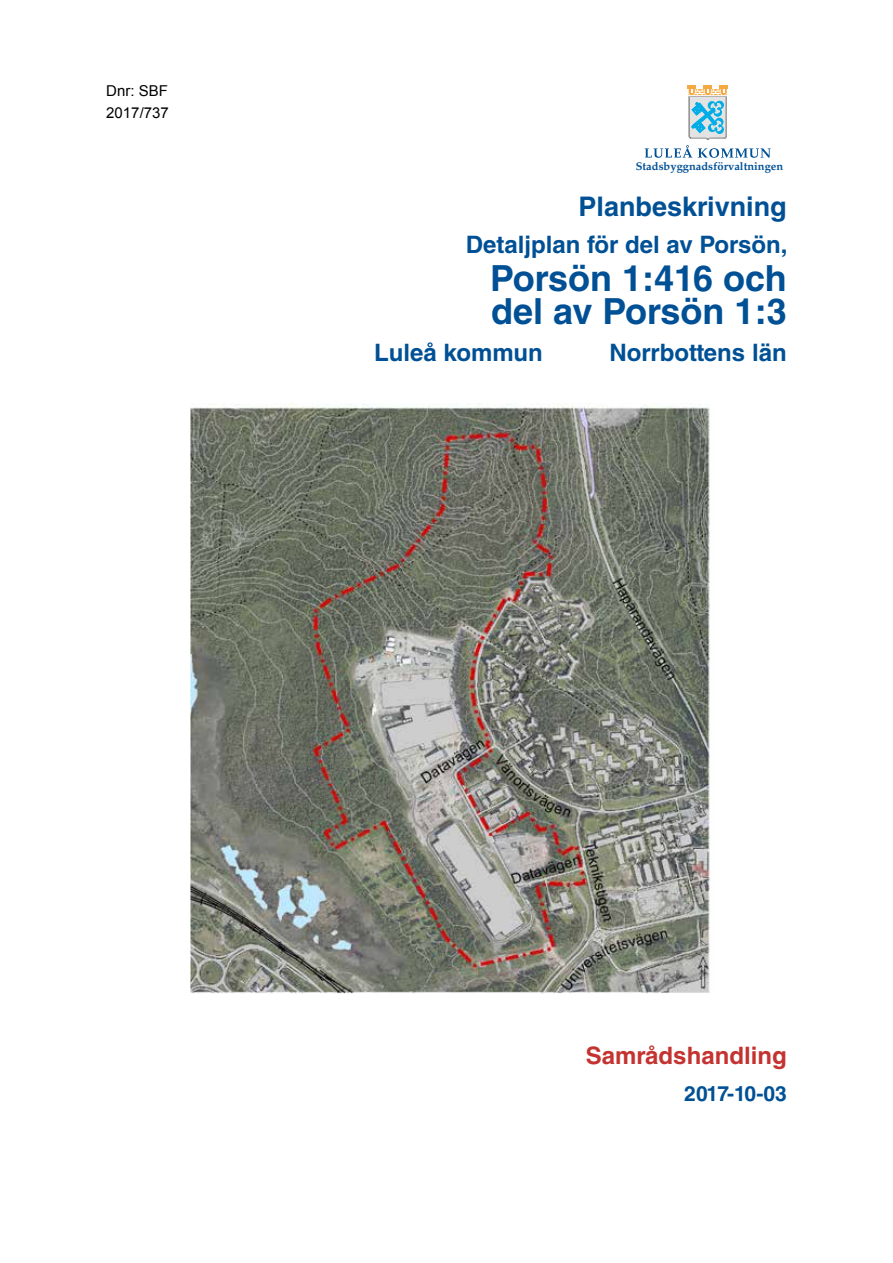
<style>
.page{position:relative;width:893px;height:1263px;background:#fff}
.page>*{position:absolute;margin:0;border:0;box-sizing:border-box;transform-origin:0 0}
.t1{font:700 36px/33px "Helvetica LT Std";color:#005095}
.t2{font:700 27px "Helvetica LT Std";color:#005095}
.t3{font:700 24px "Helvetica LT Std";color:#005095}
.t4{font:700 24px "Helvetica LT Std";color:#c43330}
.t5{font:700 21px "Helvetica LT Std";letter-spacing:-.035em;color:#005095}
.t6{font:15px/22.5px "Arial";color:#000}
.t7{font:700 11.1px "Palatino LT Std";color:#005095}
</style>
<div class="page">
<svg style="left:645px;top:85px;width:126px;height:73px"></svg>
<hr style="left:688px;top:95px;width:39px;height:1px;background:#fff">
<img style="left:190px;top:404px;width:520px;height:589px">
<p class="t6" style="left:106px;top:80px;width:64px">Dnr: SBF<br>2017/737</p>
<p class="t7" style="left:636px;top:160px;width:149px">Stadsbyggnadsförvaltningen</p>
<p class="t2" style="left:578px;top:190px;width:210px">Planbeskrivning</p>
<p class="t3" style="left:466px;top:230px;width:323px">Detaljplan för del av Porsön,</p>
<h1 class="t1" style="left:490px;top:261px;width:298px">Porsön 1:416 och del av Porsön 1:3</h1>
<p class="t3" style="left:374px;top:338px;width:170px">Luleå kommun</p>
<p class="t3" style="left:609px;top:338px;width:179px">Norrbottens län</p>
<p class="t4" style="left:586px;top:1041px;width:202px">Samrådshandling</p>
<p class="t5" style="left:684px;top:1081px;width:104px">2017-10-03</p>
</div>
